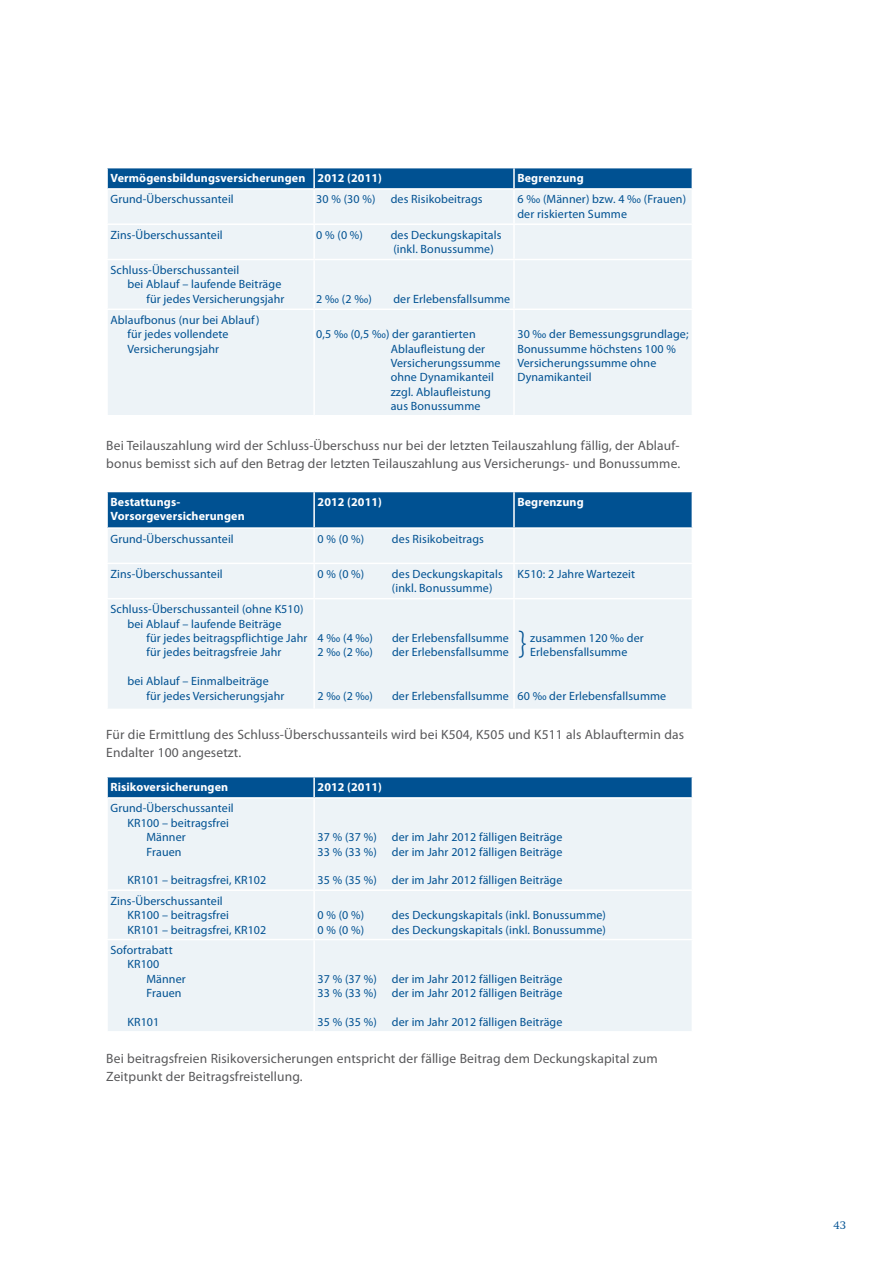
<style>
.page{position:relative;width:893px;height:1263px;background:#fff}
.page>*{position:absolute;margin:0;border:0;box-sizing:border-box;transform-origin:0 0}
.t1{font:300 34.05px "Myriad Pro";color:#005192;scale:.9 1}
.t2{font:13.5px/18px "Myriad Pro";letter-spacing:.01em;color:#58585a}
.t3{font:12px/14.4px "Myriad Pro";letter-spacing:.01em;color:#005192}
.t4{font:700 12px/14.4px "Myriad Pro";letter-spacing:.01em;color:#fff}
.t5{font:300 12px "Swift EF";color:#005192}
</style>
<div class="page">
<div style="left:108px;top:190px;width:584px;height:225px;background:#edf3f7"></div>
<hr style="left:313px;top:190px;width:2px;height:33px;background:#fff">
<hr style="left:513px;top:190px;width:2px;height:33px;background:#fff">
<div style="left:107px;top:168px;width:586px;height:20px;background:#005192"></div>
<hr style="left:106px;top:223px;width:208px;height:2px;background:#fff">
<hr style="left:314px;top:223px;width:200px;height:2px;background:#fff">
<hr style="left:313px;top:225px;width:2px;height:34px;background:#fff">
<hr style="left:514px;top:223px;width:179px;height:2px;background:#fff">
<hr style="left:513px;top:225px;width:2px;height:34px;background:#fff">
<hr style="left:106px;top:259px;width:208px;height:1px;background:#fff">
<hr style="left:314px;top:259px;width:200px;height:1px;background:#fff">
<hr style="left:313px;top:260px;width:2px;height:48px;background:#fff">
<hr style="left:514px;top:259px;width:179px;height:1px;background:#fff">
<hr style="left:513px;top:260px;width:2px;height:48px;background:#fff">
<hr style="left:106px;top:308px;width:208px;height:2px;background:#fff">
<hr style="left:314px;top:308px;width:200px;height:2px;background:#fff">
<hr style="left:313px;top:310px;width:2px;height:105px;background:#fff">
<hr style="left:514px;top:308px;width:179px;height:2px;background:#fff">
<hr style="left:513px;top:310px;width:2px;height:105px;background:#fff">
<div style="left:108px;top:492px;width:584px;height:35px;background:#005192"></div>
<div style="left:108px;top:529px;width:584px;height:180px;background:#edf3f7"></div>
<hr style="left:313px;top:529px;width:2px;height:34px;background:#fff">
<hr style="left:513px;top:529px;width:2px;height:34px;background:#fff">
<hr style="left:313px;top:492px;width:2px;height:35px;background:#fff">
<hr style="left:513px;top:492px;width:2px;height:35px;background:#fff">
<hr style="left:106px;top:563px;width:208px;height:1px;background:#fff">
<hr style="left:314px;top:563px;width:200px;height:1px;background:#fff">
<hr style="left:313px;top:564px;width:2px;height:34px;background:#fff">
<hr style="left:514px;top:563px;width:179px;height:1px;background:#fff">
<hr style="left:513px;top:564px;width:2px;height:34px;background:#fff">
<hr style="left:106px;top:598px;width:208px;height:1px;background:#fff">
<hr style="left:314px;top:598px;width:200px;height:1px;background:#fff">
<hr style="left:313px;top:599px;width:2px;height:110px;background:#fff">
<hr style="left:514px;top:598px;width:179px;height:1px;background:#fff">
<hr style="left:513px;top:599px;width:2px;height:110px;background:#fff">
<div style="left:108px;top:799px;width:584px;height:232px;background:#edf3f7"></div>
<hr style="left:313px;top:799px;width:2px;height:90px;background:#fff">
<hr style="left:313px;top:891px;width:2px;height:48px;background:#fff">
<hr style="left:313px;top:940px;width:2px;height:91px;background:#fff">
<div style="left:107px;top:777px;width:586px;height:20px;background:#005192"></div>
<hr style="left:106px;top:889px;width:208px;height:2px;background:#fff">
<hr style="left:314px;top:889px;width:379px;height:2px;background:#fff">
<hr style="left:106px;top:939px;width:208px;height:1px;background:#fff">
<hr style="left:314px;top:939px;width:379px;height:1px;background:#fff">
<p class="t4" style="left:110px;top:171px;width:273px">Vermögensbildungsversicherungen 2012 (2011)</p>
<p class="t4" style="left:517px;top:171px;width:68px">Begrenzung</p>
<p class="t3" style="left:110px;top:192px;width:125px">Grund-Überschussanteil</p>
<p class="t3" style="left:316px;top:192px;width:61px">30 % (30 %)</p>
<p class="t3" style="left:391px;top:192px;width:94px">des Risikobeitrags</p>
<p class="t3" style="left:517px;top:192px;width:170px">6 ‰ (Männer) bzw. 4 ‰ (Frauen) der riskierten Summe</p>
<p class="t3" style="left:110px;top:227px;width:114px">Zins-Überschussanteil</p>
<p class="t3" style="left:316px;top:227px;width:48px">0 % (0 %)</p>
<p class="t3" style="left:391px;top:227px;width:112px">des Deckungskapitals (inkl. Bonussumme)</p>
<p class="t3" style="left:110px;top:263px;width:130px">Schluss-Überschussanteil</p>
<p class="t3" style="left:127px;top:277px;width:155px">bei Ablauf – laufende Beiträge</p>
<p class="t3" style="left:146px;top:291px;width:140px">für jedes Versicherungsjahr</p>
<p class="t3" style="left:316px;top:291px;width:57px">2 ‰ (2 ‰)</p>
<p class="t3" style="left:393px;top:291px;width:118px">der Erlebensfallsumme</p>
<p class="t3" style="left:127px;top:312px;width:133px;text-indent:-17px">Ablaufbonus (nur bei Ablauf) für jedes vollendete<br>Versicherungsjahr</p>
<p class="t3" style="left:391px;top:327px;width:111px;text-indent:-74px">0,5 ‰ (0,5 ‰) der garantierten<br>Ablaufleistung der<br>Versicherungssumme ohne Dynamikanteil zzgl. Ablaufleistung aus Bonussumme</p>
<p class="t3" style="left:517px;top:327px;width:173px">30 ‰ der Bemessungsgrundlage;<br>Bonussumme höchstens 100 %<br>Versicherungssumme ohne<br>Dynamikanteil</p>
<p class="t2" style="left:106px;top:436px;width:575px">Bei Teilauszahlung wird der Schluss-Überschuss nur bei der letzten Teilauszahlung fällig, der Ablauf&shy;bonus bemisst sich auf den Betrag der letzten Teilauszahlung aus Versicherungs- und Bonussumme.</p>
<p class="t4" style="left:110px;top:494px;width:136px">Bestattungs-<br>Vorsorgeversicherungen</p>
<p class="t4" style="left:318px;top:494px;width:66px">2012 (2011)</p>
<p class="t4" style="left:517px;top:494px;width:68px">Begrenzung</p>
<p class="t3" style="left:110px;top:531px;width:125px">Grund-Überschussanteil</p>
<p class="t3" style="left:318px;top:531px;width:48px">0 % (0 %)</p>
<p class="t3" style="left:392px;top:531px;width:94px">des Risikobeitrags</p>
<p class="t3" style="left:110px;top:566px;width:114px">Zins-Überschussanteil</p>
<p class="t3" style="left:318px;top:566px;width:48px">0 % (0 %)</p>
<p class="t3" style="left:392px;top:566px;width:112px">des Deckungskapitals (inkl. Bonussumme)</p>
<p class="t3" style="left:517px;top:566px;width:119px">K510: 2 Jahre Wartezeit</p>
<p class="t3" style="left:110px;top:602px;width:195px;text-align:center">Schluss-Überschussanteil (ohne K510) bei Ablauf – laufende Beiträge</p>
<p class="t3" style="left:146px;top:631px;width:162px">für jedes beitragspflichtige Jahr für jedes beitragsfreie Jahr</p>
<p class="t3" style="left:146px;top:674px;width:140px;text-indent:-19px">bei Ablauf – Einmalbeiträge für jedes Versicherungsjahr</p>
<h1 class="t1" style="left:518px;top:622px;width:11px">}</h1>
<p class="t3" style="left:318px;top:631px;width:57px">4 ‰ (4 ‰)</p>
<p class="t3" style="left:392px;top:631px;width:118px">der Erlebensfallsumme</p>
<p class="t3" style="left:318px;top:645px;width:57px">2 ‰ (2 ‰)</p>
<p class="t3" style="left:392px;top:645px;width:118px">der Erlebensfallsumme</p>
<p class="t3" style="left:318px;top:688px;width:57px">2 ‰ (2 ‰)</p>
<p class="t3" style="left:392px;top:688px;width:118px">der Erlebensfallsumme</p>
<p class="t3" style="left:530px;top:631px;width:115px">zusammen 120 ‰ der<br>Erlebensfallsumme</p>
<p class="t3" style="left:517px;top:688px;width:150px">60 ‰ der Erlebensfallsumme</p>
<p class="t2" style="left:106px;top:725px;width:579px">Für die Ermittlung des Schluss-Überschussanteils wird bei K504, K505 und K511 als Ablauftermin das<br>Endalter 100 angesetzt.</p>
<p class="t4" style="left:110px;top:779px;width:119px">Risikoversicherungen</p>
<p class="t4" style="left:318px;top:779px;width:66px">2012 (2011)</p>
<p class="t3" style="left:110px;top:801px;width:125px">Grund-Überschussanteil</p>
<p class="t3" style="left:127px;top:815px;width:103px">KR100 – beitragsfrei</p>
<p class="t3" style="left:146px;top:830px;width:41px">Männer</p>
<p class="t3" style="left:146px;top:844px;width:37px">Frauen</p>
<p class="t3" style="left:127px;top:873px;width:140px">KR101 – beitragsfrei, KR102</p>
<p class="t3" style="left:318px;top:830px;width:61px">37 % (37 %)</p>
<p class="t3" style="left:392px;top:830px;width:172px">der im Jahr 2012 fälligen Beiträge</p>
<p class="t3" style="left:318px;top:844px;width:61px">33 % (33 %)</p>
<p class="t3" style="left:392px;top:844px;width:172px">der im Jahr 2012 fälligen Beiträge</p>
<p class="t3" style="left:318px;top:873px;width:61px">35 % (35 %)</p>
<p class="t3" style="left:392px;top:873px;width:172px">der im Jahr 2012 fälligen Beiträge</p>
<p class="t3" style="left:127px;top:893px;width:140px;text-indent:-17px">Zins-Überschussanteil<br>KR100 – beitragsfrei<br>KR101 – beitragsfrei, KR102</p>
<p class="t3" style="left:318px;top:908px;width:48px">0 % (0 %)</p>
<p class="t3" style="left:392px;top:908px;width:216px">des Deckungskapitals (inkl. Bonussumme)</p>
<p class="t3" style="left:318px;top:922px;width:48px">0 % (0 %)</p>
<p class="t3" style="left:392px;top:922px;width:216px">des Deckungskapitals (inkl. Bonussumme)</p>
<p class="t3" style="left:110px;top:943px;width:64px;text-align:center">Sofortrabatt<br>KR100</p>
<p class="t3" style="left:146px;top:971px;width:41px">Männer<br>Frauen</p>
<p class="t3" style="left:127px;top:1015px;width:33px">KR101</p>
<p class="t3" style="left:318px;top:971px;width:61px">37 % (37 %)</p>
<p class="t3" style="left:392px;top:971px;width:172px">der im Jahr 2012 fälligen Beiträge</p>
<p class="t3" style="left:318px;top:986px;width:61px">33 % (33 %)</p>
<p class="t3" style="left:392px;top:986px;width:172px">der im Jahr 2012 fälligen Beiträge</p>
<p class="t3" style="left:318px;top:1015px;width:61px">35 % (35 %)</p>
<p class="t3" style="left:392px;top:1015px;width:172px">der im Jahr 2012 fälligen Beiträge</p>
<p class="t2" style="left:106px;top:1049px;width:553px">Bei beitragsfreien Risikoversicherungen entspricht der fällige Beitrag dem Deckungskapital zum<br>Zeitpunkt der Beitragsfreistellung.</p>
<p class="t5" style="left:833px;top:1219px;width:14px">43</p>
</div>
